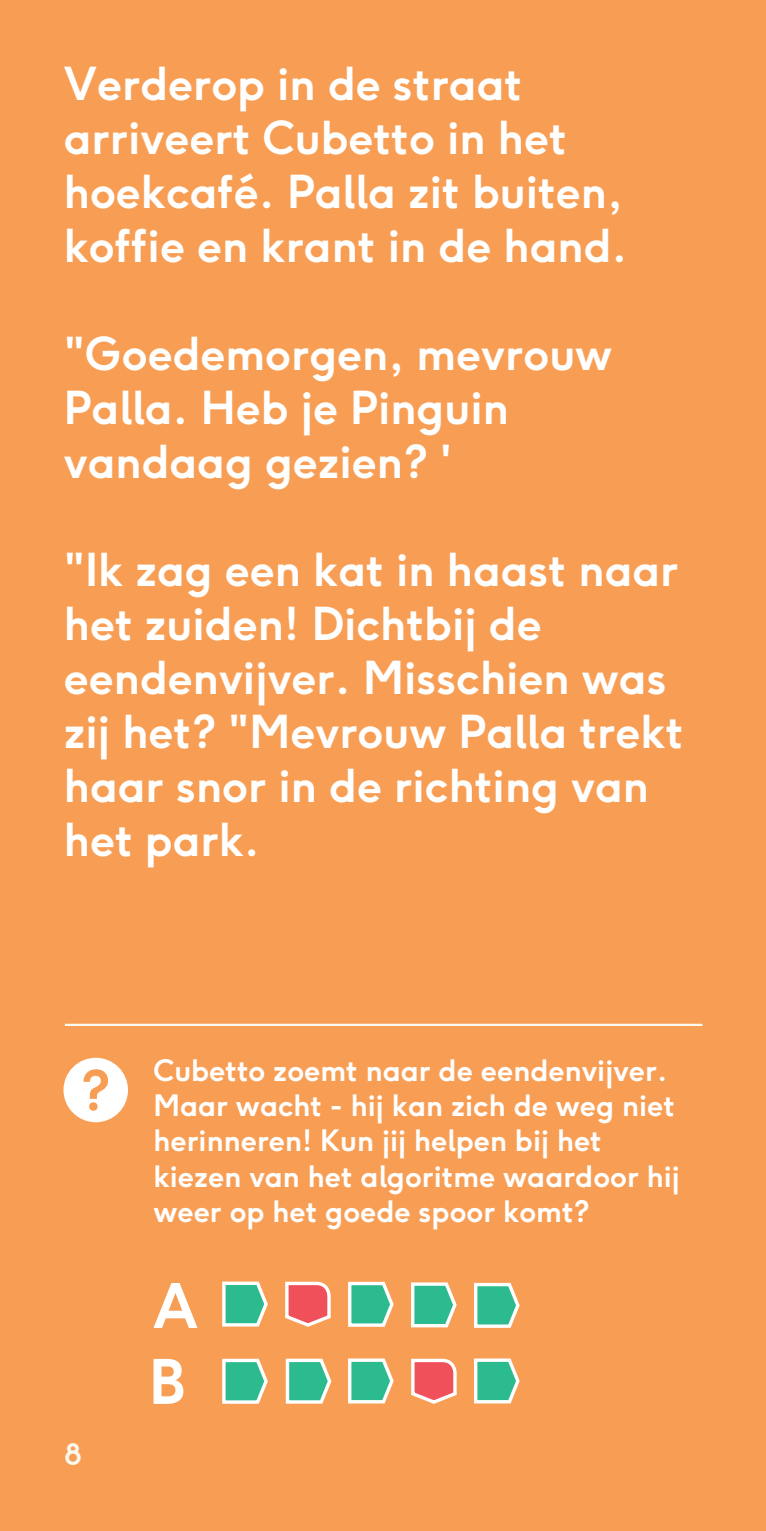
<style>
.page{position:relative;width:766px;height:1531px;background:#fff}
.page>*{position:absolute;margin:0;border:0;box-sizing:border-box;transform-origin:0 0}
.t1{font:700 60.75px/76px "F37 Ginger";color:#fff}
.t2{font:700 45px/54px "F37 Ginger";color:#fff}
.t3{font:700 29.25px/35.1px "F37 Ginger";color:#fff}
.t4{font:700 29.25px "F37 Ginger";color:#fbf8ef}
</style>
<div class="page">
<div style="left:0;top:0;width:765px;height:1531px;background:#f89e54"></div>
<hr style="left:65px;top:1024px;width:637px;height:2px;background:#fbf8ef">
<svg style="left:222px;top:1281px;width:46px;height:46px;background:#79c7a2"></svg>
<svg style="left:222px;top:1358px;width:46px;height:46px;background:#79c7a3"></svg>
<svg style="left:411px;top:1282px;width:46px;height:46px;background:#79c7a3"></svg>
<svg style="left:474px;top:1282px;width:46px;height:46px;background:#79c7a3"></svg>
<svg style="left:285px;top:1358px;width:47px;height:46px;background:#7cc6a1"></svg>
<svg style="left:348px;top:1281px;width:46px;height:46px;background:#79c7a2"></svg>
<svg style="left:348px;top:1358px;width:46px;height:46px;background:#79c7a2"></svg>
<svg style="left:474px;top:1358px;width:46px;height:46px;background:#79c7a3"></svg>
<svg style="left:411px;top:1358px;width:46px;height:46px;background:#f4847f"></svg>
<svg style="left:285px;top:1281px;width:46px;height:46px;background:#f4847f"></svg>
<div style="left:63px;top:1058px;width:65px;height:64px;background:#fff;border-radius:50%"></div>
<svg style="left:83px;top:1069px;width:25px;height:42px"></svg>
<p class="t2" style="left:64px;top:61px;width:565px">Verderop in de straat arriveert Cubetto in het hoekcafé. Palla zit buiten, koffie en krant in de hand.</p>
<p class="t2" style="left:64px;top:331px;width:549px">"Goedemorgen, mevrouw<br>Palla. Heb je Pinguin vandaag gezien? '</p>
<p class="t2" style="left:64px;top:547px;width:621px">"Ik zag een kat in haast naar het zuiden! Dichtbij de eendenvijver. Misschien was zij het? "Mevrouw Palla trekt haar snor in de richting van het park.</p>
<p class="t3" style="left:153px;top:1056px;width:528px">Cubetto zoemt naar de eendenvijver.<br>Maar wacht - hij kan zich de weg niet herinneren! Kun jij helpen bij het kiezen van het algoritme waardoor hij weer op het goede spoor komt?</p>
<p class="t4" style="left:64px;top:1435px;width:20px">8</p>
<h1 class="t1" style="left:149px;top:1266px;width:50px">A<br>B</h1>
</div>
